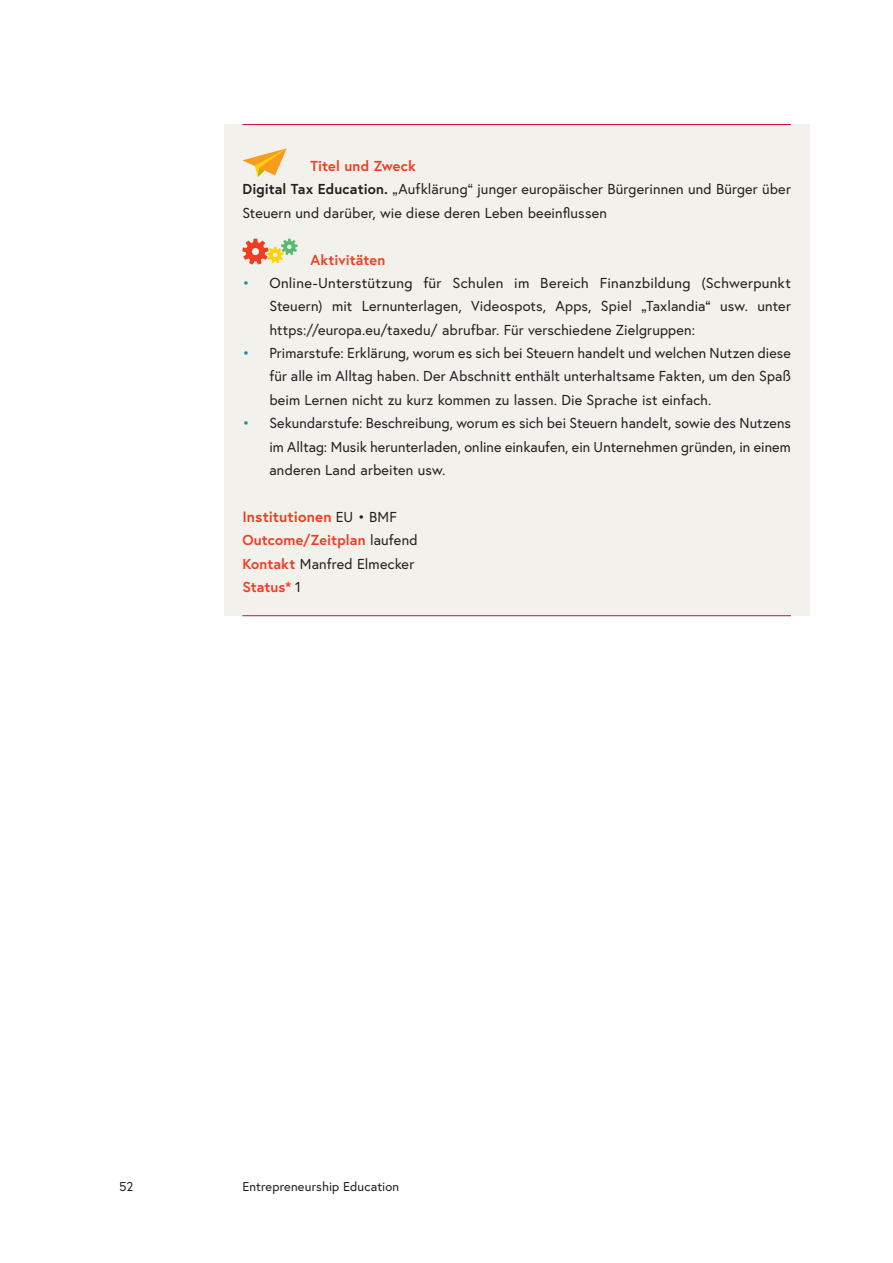
<style>
.page{position:relative;width:893px;height:1263px;background:#fff}
.page>*{position:absolute;margin:0;border:0;box-sizing:border-box;transform-origin:0 0}
.TExt_ohne_Abstand{font:700 15px "Europa Austria";letter-spacing:.005em;color:#ef3e22}
.Text_head_black{font:14.4px/23.4px "Europa Austria";letter-spacing:.015em;color:#231f20;text-align:justify}
.TExt_ohne_Abstand-2{font:700 14.4px "Europa Austria";letter-spacing:.005em;color:#ef3e22}
.H3_fett_kästchen{font:700 14.4px "Europa Austria";letter-spacing:.005em;color:#ef3e22}
.TExt_ohne_Abstand-3{font:14.4px "Europa Austria";letter-spacing:.01em;color:#231f20}
.t1{font:12.75px "Europa Austria";letter-spacing:.01em;color:#231f20}
.s1{font-weight:700}
.s2{color:#228c97}
.s3{font-weight:400;font-size:14.4px;color:#231f20}
.s4{font-weight:400;color:#231f20}
.s5{font-weight:700;color:#ef3e22}
</style>
<div class="page">
<div style="left:224px;top:124px;width:585px;height:491px;background:#f2f1ec"></div>
<hr style="left:242px;top:124px;width:549px;height:1px;background:#cd0d40">
<hr style="left:242px;top:615px;width:549px;height:1px;background:#cd0d40">
<svg style="left:242px;top:148px;width:45px;height:29px"></svg>
<svg style="left:242px;top:239px;width:56px;height:25px"></svg>
<h3 class="H3_fett_kästchen" style="left:310px;top:156px;width:107px">Titel und Zweck</h3>
<p class="Text_head_black" style="left:242px;top:177px;width:550px"><span class="s1">Digital Tax Education.</span> „Aufklärung“ junger europäischer Bürgerinnen und Bürger über<br>Steuern und darüber, wie diese deren Leben beeinflussen</p>
<h3 class="H3_fett_kästchen" style="left:310px;top:250px;width:77px">Aktivitäten</h3>
<p class="Text_head_black" style="left:269px;top:271px;width:523px;text-indent:-27px"><span class="s2">•</span> Online-Unterstützung für Schulen im Bereich Finanzbildung (Schwerpunkt Steuern) mit Lernunterlagen, Videospots, Apps, Spiel „Taxlandia“ usw. unter https://europa.eu/taxedu/ abrufbar. Für verschiedene Zielgruppen:</p>
<p class="Text_head_black" style="left:269px;top:341px;width:523px;text-indent:-27px"><span class="s2">•</span> Primarstufe: Erklärung, worum es sich bei Steuern handelt und welchen Nutzen diese für alle im Alltag haben. Der Abschnitt enthält unterhaltsame Fakten, um den Spaß beim Lernen nicht zu kurz kommen zu lassen. Die Sprache ist einfach.</p>
<p class="Text_head_black" style="left:269px;top:411px;width:523px;text-indent:-27px"><span class="s2">•</span> Sekundarstufe: Beschreibung, worum es sich bei Steuern handelt, sowie des Nutzens im Alltag: Musik herunterladen, online einkaufen, ein Unternehmen gründen, in einem anderen Land arbeiten usw.</p>
<p class="TExt_ohne_Abstand" style="left:242px;top:506px;width:156px">Institutionen <span class="s3">EU • BMF</span></p>
<p class="TExt_ohne_Abstand-2" style="left:242px;top:530px;width:177px">Outcome/Zeitplan <span class="s4">laufend</span></p>
<p class="TExt_ohne_Abstand-3" style="left:242px;top:554px;width:173px"><span class="s5">Kontakt</span> Manfred Elmecker</p>
<p class="TExt_ohne_Abstand-2" style="left:242px;top:577px;width:60px">Status* <span class="s4">1</span></p>
<p class="t1" style="left:119px;top:1178px;width:16px">52</p>
<p class="t1" style="left:242px;top:1178px;width:158px">Entrepreneurship Education</p>
</div>
